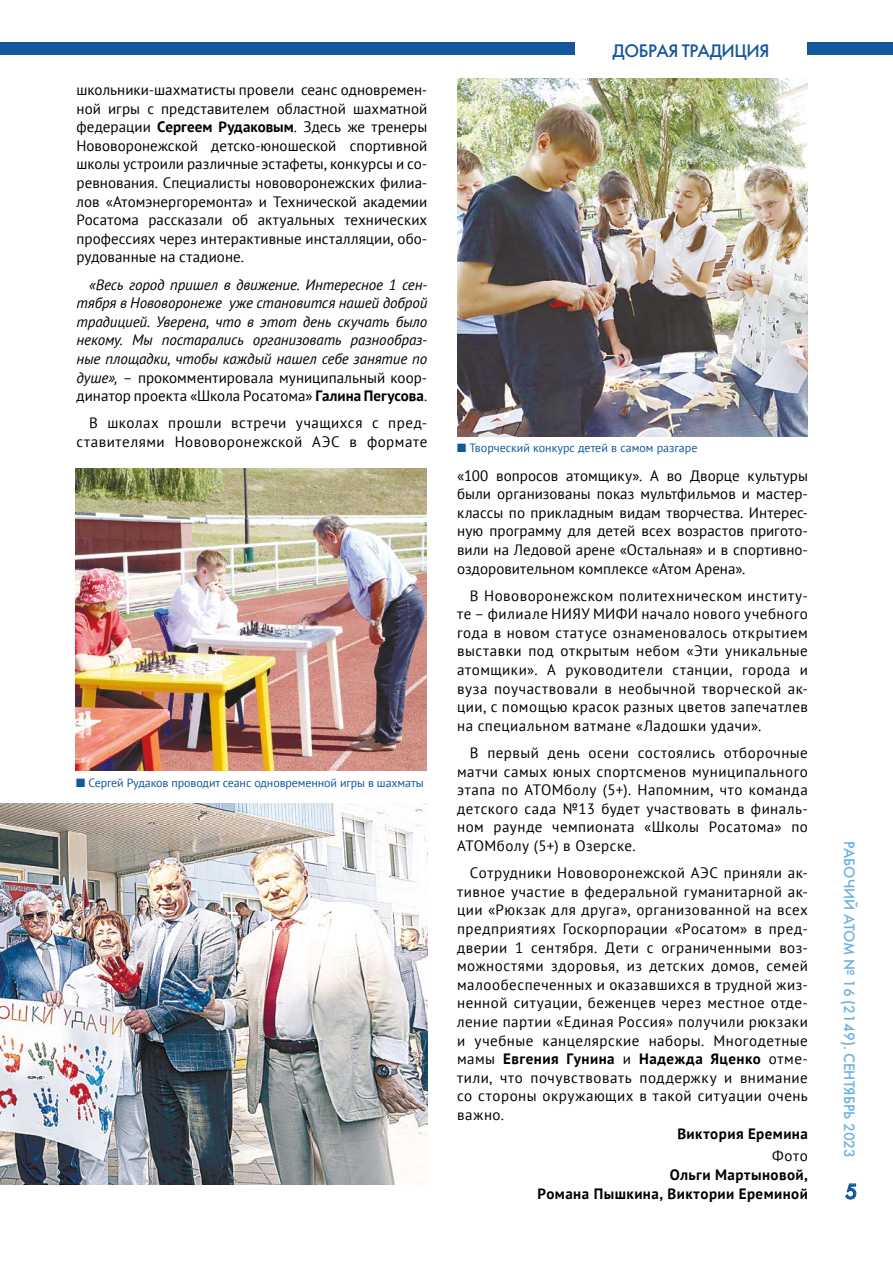
<style>
.page{position:relative;width:893px;height:1263px;background:#fff}
.page>*{position:absolute;margin:0;border:0;box-sizing:border-box;transform-origin:0 0}
.t1{font:21px "Futuris C";color:#0b569d}
.t2{font:18px "Futuris C";letter-spacing:-.02em;color:#14579d}
.ОСНОВНОЙ_ТЕКСТ{font:15px/18.6px "PT Sans";letter-spacing:.03em;color:#000;text-align:justify}
.ОСНОВНОЙ_ТЕКСТ-2{font:italic 15px/18.6px "PT Sans";letter-spacing:-.005em;color:#000;text-align:justify}
.ОСНОВНОЙ_ТЕКСТ-3{font:700 15px/18.6px "PT Sans";letter-spacing:.03em;color:#000;text-align:right}
.t3{font:15px "Futuris C";color:#6bb1e2}
.ОСНОВНОЙ_ТЕКСТ-4{font:12px "PT Sans";letter-spacing:-.01em;color:#14579d}
.s1{font-weight:700}
.s2{font-style:normal}
.s3{font-weight:700;font-style:normal}
.s4{font-family:"Dixieland Normal"}
.s5{font-weight:400}
</style>
<div class="page">
<svg style="left:845px;top:1183px;width:12px;height:17px"></svg>
<div style="left:808px;top:43px;width:85px;height:12px;background:#14579d"></div>
<div style="left:0;top:43px;width:574px;height:12px;background:#14579d"></div>
<img style="left:0;top:804px;width:427px;height:380px">
<img style="left:75px;top:468px;width:351px;height:303px">
<img style="left:457px;top:79px;width:351px;height:358px">
<p class="ОСНОВНОЙ_ТЕКСТ" style="left:77px;top:80px;width:352px">школьники-шахматисты провели сеанс одновремен&shy;ной игры с представителем областной шахматной федерации <span class="s1">Сергеем Рудаковым</span>. Здесь же тренеры Нововоронежской детско-юношеской спортивной школы устроили различные эстафеты, конкурсы и со&shy;ревнования. Специалисты нововоронежских филиа&shy;лов «Атомэнергоремонта» и Технической академии Росатома рассказали об актуальных технических профессиях через интерактивные инсталляции, обо&shy;рудованные на стадионе.</p>
<p class="ОСНОВНОЙ_ТЕКСТ-2" style="left:77px;top:275px;width:352px;text-indent:13px">«Весь город пришел в движение. Интересное 1 сен&shy;тября в Нововоронеже уже становится нашей доброй традицией. Уверена, что в этот день скучать было некому. Мы постарались организовать разнообраз&shy;ные площадки, чтобы каждый нашел себе занятие по душе», <span class="s2">– прокомментировала муниципальный коор&shy;динатор проекта «Школа Росатома»</span> <span class="s3">Галина Пегусова</span><span class="s2">.</span></p>
<p class="ОСНОВНОЙ_ТЕКСТ" style="left:77px;top:413px;width:352px;text-align:right">В школах прошли встречи учащихся с пред&shy;ставителями Нововоронежской АЭС в формате</p>
<p class="ОСНОВНОЙ_ТЕКСТ-4" style="left:76px;top:775px;width:349px"><span class="s4">n</span> Сергей Рудаков проводит сеанс одновременной игры в шахматы</p>
<p class="t2" style="left:612px;top:40px;width:159px">ДОБРАЯ ТРАДИЦИЯ</p>
<p class="ОСНОВНОЙ_ТЕКСТ-4" style="left:457px;top:440px;width:242px"><span class="s4">n</span> Творческий конкурс детей в самом разгаре</p>
<p class="ОСНОВНОЙ_ТЕКСТ" style="left:457px;top:466px;width:352px">«100 вопросов атомщику». А во Дворце культуры были организованы показ мультфильмов и мастер&shy;классы по прикладным видам творчества. Интерес&shy;ную программу для детей всех возрастов пригото&shy;вили на Ледовой арене «Остальная» и в спортивно&shy;оздоровительном комплексе «Атом Арена».</p>
<p class="ОСНОВНОЙ_ТЕКСТ" style="left:457px;top:586px;width:352px;text-indent:13px">В Нововоронежском политехническом институ&shy;те – филиале НИЯУ МИФИ начало нового учебного года в новом статусе ознаменовалось открытием выставки под открытым небом «Эти уникальные атомщики». А руководители станции, города и вуза поучаствовали в необычной творческой ак&shy;ции, с помощью красок разных цветов запечатлев на специальном ватмане «Ладошки удачи».</p>
<p class="ОСНОВНОЙ_ТЕКСТ" style="left:457px;top:743px;width:352px;text-indent:13px">В первый день осени состоялись отборочные матчи самых юных спортсменов муниципального этапа по АТОМболу (5+). Напомним, что команда детского сада №13 будет участвовать в финаль&shy;ном раунде чемпионата «Школы Росатома» по АТОМболу (5+) в Озерске.</p>
<p class="ОСНОВНОЙ_ТЕКСТ" style="left:457px;top:863px;width:352px;text-indent:13px">Сотрудники Нововоронежской АЭС приняли ак&shy;тивное участие в федеральной гуманитарной ак&shy;ции «Рюкзак для друга», организованной на всех предприятиях Госкорпорации «Росатом» в пред&shy;дверии 1 сентября. Дети с ограниченными воз&shy;можностями здоровья, из детских домов, семей малообеспеченных и оказавшихся в трудной жиз&shy;ненной ситуации, беженцев через местное отде&shy;ление партии «Единая Россия» получили рюкзаки и учебные канцелярские наборы. Многодетные мамы <span class="s1">Евгения Гунина</span> и <span class="s1">Надежда Яценко</span> отме&shy;тили, что почувствовать поддержку и внимание со стороны окружающих в такой ситуации очень важно.</p>
<p class="ОСНОВНОЙ_ТЕКСТ-3" style="left:677px;top:1124px;width:132px">Виктория Еремина</p>
<p class="ОСНОВНОЙ_ТЕКСТ-3" style="left:537px;top:1146px;width:272px"><span class="s5">Фото<br></span>Ольги Мартыновой,<br>Романа Пышкина, Виктории Ереминой</p>
<p class="t3" style="left:858px;top:841px;width:319px;rotate:90deg">РАБОЧИЙ АТОМ № 16 (2149). СЕНТЯБРЬ 2023</p>
<h1 class="t1" style="left:845px;top:1179px;width:14px">5</h1>
</div>
